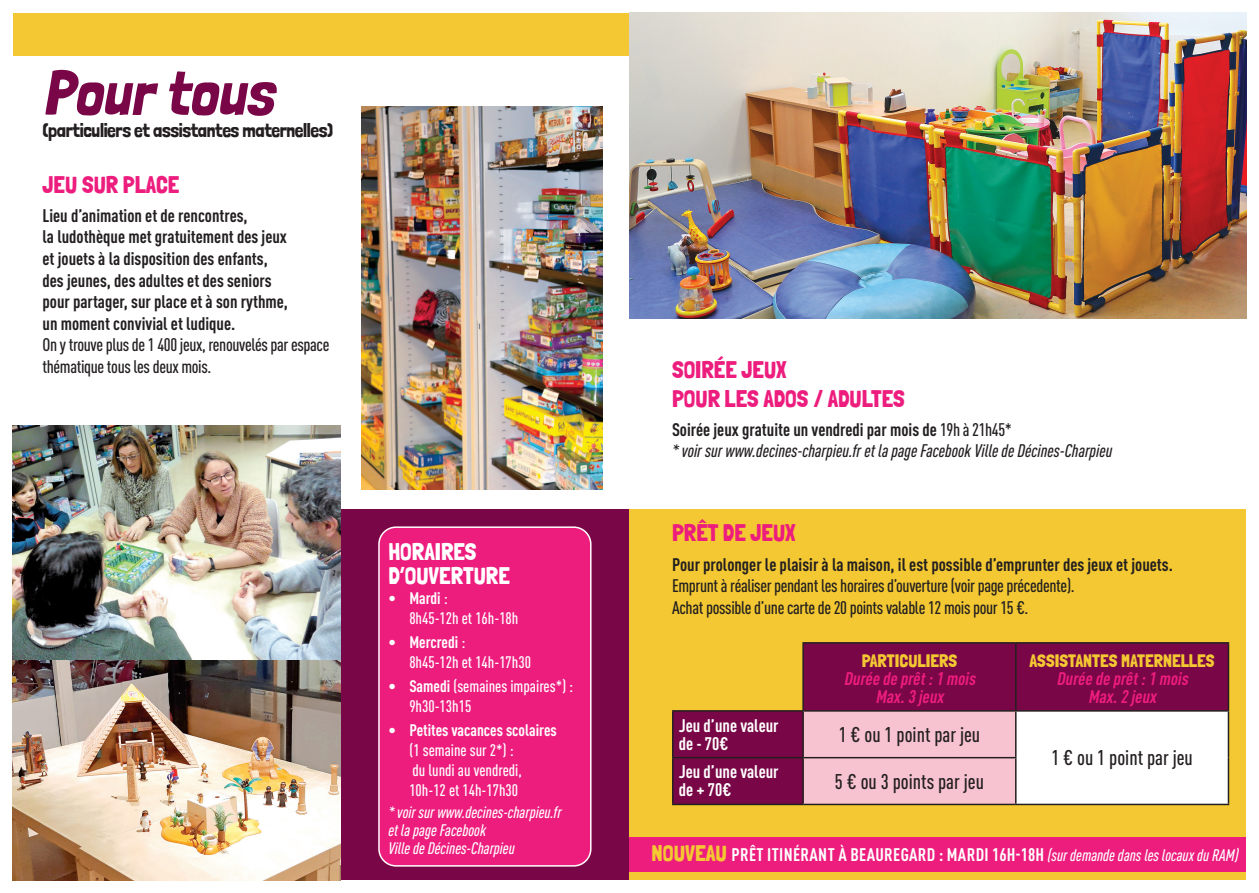
<style>
.page{position:relative;width:1259px;height:893px;background:#fff}
.page>*{position:absolute;margin:0;border:0;box-sizing:border-box;transform-origin:0 0}
.t1{font:italic 63px "Londrina Solid";color:#790646}
.t2{font:24px "Londrina Solid";color:#ed1d7e}
.t3{font:24px "Londrina Solid";color:#fff}
.t4{font:500 condensed 21px "DIN Pro";color:#231f20}
.t5{font:19.5px "Londrina Solid";letter-spacing:-.02em;color:#231f20}
.t6{font:700 condensed 18px "DIN Pro";color:#231f20}
.t7{font:500 condensed 18px/21.6px "DIN Pro";letter-spacing:-.02em;color:#231f20}
.t8{font:700 condensed 18px/18px "DIN Pro";letter-spacing:.01em;color:#fff}
.t9{font:italic 500 condensed 18px "DIN Pro";color:#231f20}
.t10{font:italic 700 condensed 18px "DIN Pro";color:#ed1d7e}
.t11{font:18px "Londrina Solid";color:#f3c832}
.t12{font:500 condensed 16.5px "DIN Pro";color:#fff}
.t13{font:italic 500 condensed 16.5px "DIN Pro";color:#fff}
.t14{font:700 condensed 16.5px "DIN Pro";color:#fff}
.s1{font-weight:500}
.s2{font-weight:700}
.s3{font-family:"Londrina Solid";font-weight:400;font-stretch:normal;font-size:22.5px;color:#f3c832}
.s4{font-weight:500;font-style:italic;font-size:16.5px}
</style>
<div class="page">
<div style="left:13px;top:509px;width:616px;height:371px;background:#790646"></div>
<div style="left:379px;top:527px;width:212px;height:339px;background:#ed1d7e;border-radius:17px"></div>
<div style="left:378px;top:526px;width:213px;height:341px;border:2px solid #fff;border-radius:17px"></div>
<img style="left:361px;top:106px;width:241px;height:383px">
<img style="left:13px;top:659px;width:327px;height:221px">
<div style="left:13px;top:13px;width:616px;height:42px;background:#f3c832"></div>
<div style="left:629px;top:509px;width:617px;height:371px;background:#f3c832"></div>
<img style="left:13px;top:425px;width:327px;height:234px">
<img style="left:629px;top:13px;width:617px;height:306px">
<svg style="left:673px;top:644px;width:554px;height:160px;fill:#790646"></svg>
<div style="left:804px;top:712px;width:211px;height:92px;background:#f8c3d1"></div>
<div style="left:1015px;top:711px;width:213px;height:93px;background:#fff"></div>
<hr style="left:1015px;top:712px;width:1px;height:45px;background:#231f20">
<hr style="left:1227px;top:712px;width:2px;height:46px;background:#231f20">
<hr style="left:672px;top:758px;width:1px;height:46px;background:#231f20">
<hr style="left:803px;top:757px;width:213px;height:1px;background:#231f20">
<hr style="left:802px;top:758px;width:2px;height:46px;background:#231f20">
<hr style="left:1015px;top:758px;width:1px;height:46px;background:#231f20">
<hr style="left:1227px;top:758px;width:2px;height:46px;background:#231f20">
<hr style="left:672px;top:804px;width:131px;height:1px;background:#231f20">
<hr style="left:803px;top:804px;width:212px;height:1px;background:#231f20">
<hr style="left:1015px;top:804px;width:214px;height:1px;background:#231f20">
<hr style="left:672px;top:710px;width:131px;height:2px;background:#231f20">
<hr style="left:672px;top:712px;width:1px;height:45px;background:#231f20">
<hr style="left:802px;top:712px;width:2px;height:45px;background:#231f20">
<hr style="left:672px;top:757px;width:131px;height:1px;background:#231f20">
<hr style="left:1015px;top:642px;width:214px;height:2px;background:#231f20">
<hr style="left:1227px;top:644px;width:2px;height:66px;background:#231f20">
<hr style="left:1015px;top:710px;width:214px;height:2px;background:#231f20">
<hr style="left:802px;top:642px;width:213px;height:2px;background:#231f20">
<hr style="left:802px;top:644px;width:2px;height:66px;background:#231f20">
<hr style="left:1015px;top:644px;width:1px;height:66px;background:#231f20">
<hr style="left:803px;top:710px;width:212px;height:2px;background:#231f20">
<div style="left:629px;top:838px;width:617px;height:34px;background:#ed1d7e"></div>
<p class="t1" style="left:43px;top:56px;width:245px">Pourtous</p>
<p class="t5" style="left:43px;top:119px;width:292px">(particuliers et assistantes maternelles)</p>
<p class="t2" style="left:43px;top:170px;width:138px">JEU SUR PLACE</p>
<p class="t6" style="left:43px;top:202px;width:207px">Lieu d’animation et de rencontres,</p>
<p class="t6" style="left:43px;top:223px;width:246px">la ludothèque met gratuitement des jeux</p>
<p class="t6" style="left:43px;top:245px;width:227px">et jouets à la disposition des enfants,</p>
<p class="t6" style="left:43px;top:267px;width:231px">des jeunes, des adultes et des seniors</p>
<p class="t6" style="left:43px;top:288px;width:247px">pour partager, sur place et à son rythme,</p>
<p class="t6" style="left:43px;top:310px;width:194px">un moment convivial et ludique.</p>
<p class="t7" style="left:43px;top:333px;width:288px">On y trouve plus de 1 400 jeux, renouvelés par espace thématique tous les deux mois.</p>
<p class="t3" style="left:388px;top:538px;width:90px">HORAIRES</p>
<p class="t3" style="left:388px;top:562px;width:123px">D’OUVERTURE</p>
<p class="t14" style="left:388px;top:585px;width:61px"><span class="s1">•</span> Mardi <span class="s1">:</span></p>
<p class="t12" style="left:409px;top:606px;width:111px">8h45-12h et 16h-18h</p>
<p class="t14" style="left:388px;top:630px;width:79px"><span class="s1">•</span> Mercredi <span class="s1">:</span></p>
<p class="t12" style="left:409px;top:650px;width:123px">8h45-12h et 14h-17h30</p>
<p class="t12" style="left:388px;top:674px;width:186px">• <span class="s2">Samedi</span> (semaines impaires*) :</p>
<p class="t12" style="left:409px;top:694px;width:63px">9h30-13h15</p>
<p class="t14" style="left:388px;top:718px;width:170px"><span class="s1">•</span> Petites vacances scolaires</p>
<p class="t12" style="left:409px;top:738px;width:106px">(1 semaine sur 2*) :</p>
<p class="t12" style="left:412px;top:758px;width:111px">du lundi au vendredi,</p>
<p class="t12" style="left:409px;top:777px;width:110px">10h-12 et 14h-17h30</p>
<p class="t13" style="left:388px;top:800px;width:175px">* voir sur www.decines-charpieu.fr</p>
<p class="t13" style="left:388px;top:818px;width:99px">et la page Facebook</p>
<p class="t13" style="left:388px;top:836px;width:128px">Ville de Décines-Charpieu</p>
<p class="t2" style="left:672px;top:355px;width:116px">SOIRÉE JEUX</p>
<p class="t2" style="left:672px;top:384px;width:234px">POUR LES ADOS / ADULTES</p>
<p class="t6" style="left:672px;top:416px;width:341px">Soirée jeux gratuite un vendredi par mois de <span class="s1">19h à 21h45*</span></p>
<p class="t9" style="left:672px;top:438px;width:442px">* voir sur www.decines-charpieu.fr et la page Facebook Ville de Décines-Charpieu</p>
<p class="t2" style="left:672px;top:519px;width:125px">PRÊT DE JEUX</p>
<p class="t6" style="left:672px;top:551px;width:502px">Pour prolonger le plaisir à la maison, il est possible d’emprunter des jeux et jouets.</p>
<p class="t7" style="left:672px;top:573px;width:404px">Emprunt à réaliser pendant les horaires d’ouverture (voir page précedente).</p>
<p class="t7" style="left:672px;top:595px;width:358px">Achat possible d’une carte de 20 points valable 12 mois pour 15 €.</p>
<p class="t11" style="left:861px;top:650px;width:97px">PARTICULIERS</p>
<p class="t10" style="left:843px;top:665px;width:137px">Duréedeprêt:1mois</p>
<p class="t10" style="left:875px;top:683px;width:74px">Max.3jeux</p>
<p class="t11" style="left:1029px;top:650px;width:187px">ASSISTANTES MATERNELLES</p>
<p class="t10" style="left:1056px;top:665px;width:137px">Duréedeprêt:1mois</p>
<p class="t10" style="left:1088px;top:683px;width:74px">Max.2jeux</p>
<p class="t8" style="left:679px;top:715px;width:101px">Jeu d’une valeur de - 70€</p>
<p class="t4" style="left:838px;top:719px;width:143px">1 € ou 1 point par jeu</p>
<p class="t8" style="left:679px;top:761px;width:101px">Jeu d’une valeur</p>
<p class="t8" style="left:679px;top:779px;width:54px">de + 70€</p>
<p class="t4" style="left:835px;top:766px;width:151px">5 € ou 3 points par jeu</p>
<p class="t4" style="left:1051px;top:742px;width:143px">1 € ou 1 point par jeu</p>
<p class="t8" style="left:651px;top:844px;width:588px"><span class="s3">NOUVEAU</span> PRÊT ITINÉRANT À BEAUREGARD : MARDI 16H-18H <span class="s4">(sur demande dans les locaux du RAM)</span></p>
</div>
